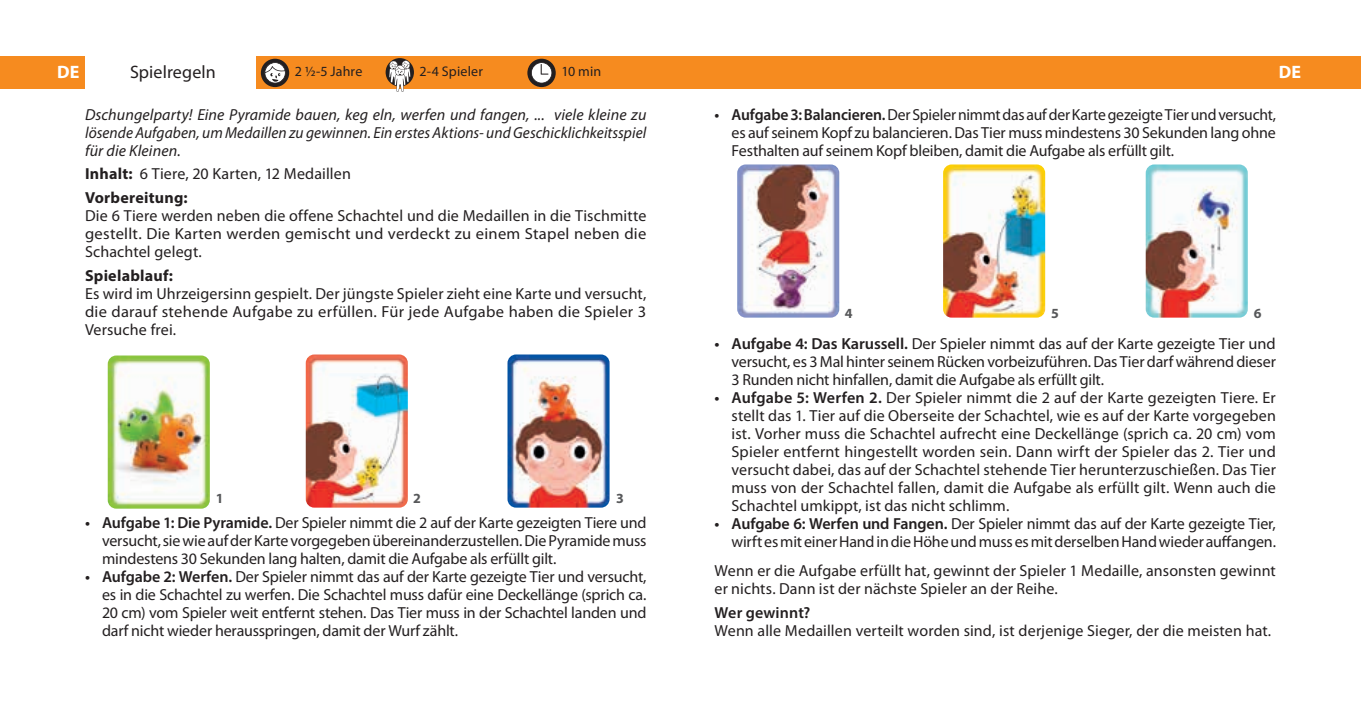
<style>
.page{position:relative;width:1361px;height:709px;background:#fff}
.page>*{position:absolute;margin:0;border:0;box-sizing:border-box;transform-origin:0 0}
.t1{font:18px "Myriad Pro";letter-spacing:.005em;color:#231f20}
.t2{font:700 18px "Myriad Pro";color:#fff}
.t3{font:16px/18px "Myriad Pro";letter-spacing:.005em;color:#231f20;text-align:justify}
.t4{font:italic 16px/18px "Myriad Pro";letter-spacing:.005em;color:#231f20;text-align:justify}
.t5{font:700 16px "Myriad Pro";letter-spacing:.015em;color:#231f20}
.t6{font:600 16px "Myriad Pro";letter-spacing:.01em;color:#231f20}
.t7{font:14px "Myriad Pro";letter-spacing:.01em;color:#231f20}
.t8{font:700 14px "Myriad Pro";color:#57585a}
.s1{font-weight:700}
.s2{font-weight:600}
</style>
<div class="page">
<div style="left:0;top:57px;width:680px;height:32px;background:#f68b1f"></div>
<div style="left:680px;top:57px;width:681px;height:32px;background:#f68b1f"></div>
<img style="left:737px;top:164px;width:102px;height:153px">
<img style="left:943px;top:164px;width:102px;height:153px">
<img style="left:1145px;top:164px;width:102px;height:153px">
<img style="left:108px;top:355px;width:102px;height:153px">
<img style="left:306px;top:354px;width:102px;height:153px">
<img style="left:507px;top:354px;width:102px;height:153px">
<div style="left:85px;top:53px;width:170px;height:40px;background:#fff"></div>
<div style="left:261px;top:59px;width:28px;height:28px;background:#231f20;border-radius:50%"></div>
<svg style="left:264px;top:62px;width:22px;height:21px"></svg>
<svg style="left:386px;top:58px;width:28px;height:28px"></svg>
<svg style="left:389px;top:61px;width:21px;height:31px"></svg>
<svg style="left:527px;top:59px;width:29px;height:28px"></svg>
<svg style="left:531px;top:62px;width:21px;height:21px"></svg>
<p class="t2" style="left:57px;top:60px;width:24px">DE</p>
<p class="t1" style="left:130px;top:60px;width:87px">Spielregeln</p>
<p class="t7" style="left:295px;top:63px;width:69px">2 ½-5 Jahre</p>
<p class="t7" style="left:420px;top:63px;width:65px">2-4 Spieler</p>
<p class="t7" style="left:561px;top:63px;width:41px">10 min</p>
<p class="t2" style="left:1278px;top:60px;width:24px">DE</p>
<p class="t4" style="left:85px;top:105px;width:563px">Dschungelparty! Eine Pyramide bauen, keg eln, werfen und fangen, ... viele kleine zu lösende Aufgaben, um Medaillen zu gewinnen. Ein erstes Aktions- und Geschicklichkeitsspiel für die Kleinen.</p>
<p class="t3" style="left:85px;top:162px;width:267px;line-height:23.6px"><span class="s1">Inhalt:</span> 6 Tiere, 20 Karten, 12 Medaillen<br><span class="s1">Vorbereitung:</span></p>
<p class="t3" style="left:85px;top:206px;width:563px">Die 6 Tiere werden neben die offene Schachtel und die Medaillen in die Tischmitte gestellt. Die Karten werden gemischt und verdeckt zu einem Stapel neben die Schachtel gelegt.</p>
<p class="t5" style="left:85px;top:265px;width:89px">Spielablauf:</p>
<p class="t3" style="left:85px;top:284px;width:563px">Es wird im Uhrzeigersinn gespielt. Der jüngste Spieler zieht eine Karte und versucht, die darauf stehende Aufgabe zu erfüllen. Für jede Aufgabe haben die Spieler 3<br>Versuche frei.</p>
<p class="t3" style="left:731px;top:105px;width:546px;text-indent:-17px"><span class="s2">• Aufgabe 3: Balancieren.</span> Der Spieler nimmt das auf der Karte gezeigte Tier und versucht, es auf seinem Kopf zu balancieren. Das Tier muss mindestens 30 Sekunden lang ohne Festhalten auf seinem Kopf bleiben, damit die Aufgabe als erfüllt gilt.</p>
<p class="t8" style="left:845px;top:304px;width:9px">4</p>
<p class="t8" style="left:1051px;top:304px;width:9px">5</p>
<p class="t8" style="left:1253px;top:304px;width:9px">6</p>
<p class="t3" style="left:731px;top:334px;width:546px;text-indent:-17px"><span class="s2">• Aufgabe 4: Das Karussell.</span> Der Spieler nimmt das auf der Karte gezeigte Tier und versucht, es 3 Mal hinter seinem Rücken vorbeizuführen. Das Tier darf während dieser 3 Runden nicht hinfallen, damit die Aufgabe als erfüllt gilt.</p>
<p class="t3" style="left:731px;top:388px;width:546px;text-indent:-17px"><span class="s2">• Aufgabe 5: Werfen 2.</span> Der Spieler nimmt die 2 auf der Karte gezeigten Tiere. Er stellt das 1. Tier auf die Oberseite der Schachtel, wie es auf der Karte vorgegeben ist. Vorher muss die Schachtel aufrecht eine Deckellänge (sprich ca. 20 cm) vom Spieler entfernt hingestellt worden sein. Dann wirft der Spieler das 2. Tier und versucht dabei, das auf der Schachtel stehende Tier herunterzuschießen. Das Tier muss von der Schachtel fallen, damit die Aufgabe als erfüllt gilt. Wenn auch die Schachtel umkippt, ist das nicht schlimm.</p>
<p class="t3" style="left:714px;top:514px;width:563px;text-align:right"><span class="s2">• Aufgabe 6: Werfen und Fangen.</span> Der Spieler nimmt das auf der Karte gezeigte Tier, wirft es mit einer Hand in die Höhe und muss es mit derselben Hand wieder auffangen.</p>
<p class="t3" style="left:714px;top:561px;width:563px">Wenn er die Aufgabe erfüllt hat, gewinnt der Spieler 1 Medaille, ansonsten gewinnt er nichts. Dann ist der nächste Spieler an der Reihe.</p>
<p class="t6" style="left:714px;top:602px;width:97px">Wer gewinnt?</p>
<p class="t3" style="left:714px;top:621px;width:558px">Wenn alle Medaillen verteilt worden sind, ist derjenige Sieger, der die meisten hat.</p>
<p class="t8" style="left:216px;top:488px;width:9px">1</p>
<p class="t8" style="left:413px;top:488px;width:9px">2</p>
<p class="t8" style="left:616px;top:488px;width:9px">3</p>
<p class="t3" style="left:102px;top:513px;width:546px;text-indent:-17px"><span class="s2">• Aufgabe 1: Die Pyramide.</span> Der Spieler nimmt die 2 auf der Karte gezeigten Tiere und versucht, sie wie auf der Karte vorgegeben übereinanderzustellen. Die Pyramide muss mindestens 30 Sekunden lang halten, damit die Aufgabe als erfüllt gilt.</p>
<p class="t3" style="left:102px;top:567px;width:546px;text-indent:-17px"><span class="s2">• Aufgabe 2: Werfen.</span> Der Spieler nimmt das auf der Karte gezeigte Tier und versucht, es in die Schachtel zu werfen. Die Schachtel muss dafür eine Deckellänge (sprich ca.<br>20 cm) vom Spieler weit entfernt stehen. Das Tier muss in der Schachtel landen und darf nicht wieder herausspringen, damit der Wurf zählt.</p>
</div>
